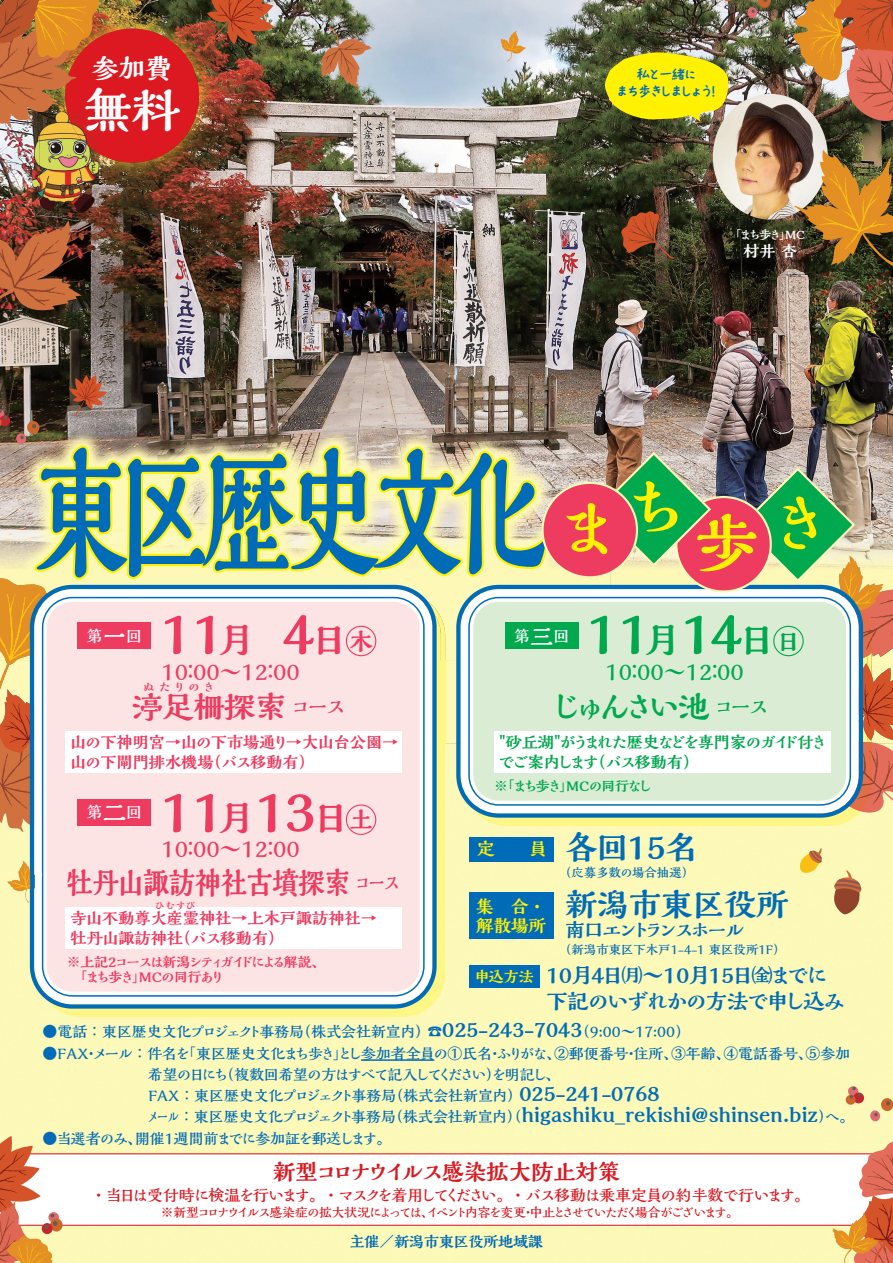
<style>
.page{position:relative;width:893px;height:1263px;background:#fff}
.page>*{position:absolute;margin:0;border:0;box-sizing:border-box;transform-origin:0 0}
.t1{font:142.2px "Kaimin So Std Heavy 90 pv RKSJ H";letter-spacing:-.11em;color:#006cb7;scale:.66 1}
.t2{font:63px "Kaimin So Std Heavy 90 pv RKSJ H";color:#fff101}
.t3{font:53.1px "Kaimin So Std Heavy 90 pv RKSJ H";color:#ee3b60}
.t4{font:53.1px "Kaimin So Std Heavy 90 pv RKSJ H";color:#00a84e}
.t5{font:48.15px "Kaimin So Std Heavy 90 pv RKSJ H";color:#fff}
.t6{font:31.8px "Kaimin So Std Heavy 90 pv RKSJ H";color:#006cb7}
.t7{font:30.9px "Kaimin So Std Heavy 90 pv RKSJ H";color:#ee3b60;scale:.84 1}
.t8{font:30.9px "Kaimin So Std Heavy 90 pv RKSJ H";letter-spacing:-.205em;color:#00a84e}
.t9{font:30.9px "Kaimin So Std Heavy 90 pv RKSJ H";color:#ee3b60}
.t10{font:26.55px "Kaimin So Std Heavy 90 pv RKSJ H";color:#fff}
.t11{font:23.4px "Kaimin So Std Heavy 90 pv RKSJ H";color:#ee3b60}
.t12{font:23.4px "Kaimin So Std Heavy 90 pv RKSJ H";color:#00a84e}
.t13{font:22.35px "Kaimin So Std Heavy 90 pv RKSJ H";letter-spacing:-.03em;color:#dc1820}
.t14{font:22.2px "Kaimin So Std Bold 90 pv RKSJ H";color:#ee3b60}
.t15{font:22.2px "Kaimin So Std Bold 90 pv RKSJ H";color:#00a84e}
.t16{font:21.3px/25.5px "Kaimin So Std Heavy 90 pv RKSJ H";letter-spacing:-.07em;color:#006cb7}
.t17{font:19.35px "Kaimin So Std Heavy 90 pv RKSJ H";letter-spacing:-.155em;color:#006cb7}
.t18{font:17.4px/18.5px "Kaimin So Std Heavy 90 pv RKSJ H";color:#fff101}
.t19{font:16.35px "Kaimin So Std Bold 90 pv RKSJ H";color:#fff}
.t20{font:16.2px/20.2px "Kaimin So Std Heavy 90 pv RKSJ H";color:#ee3b60}
.t21{font:16.2px/20.2px "Kaimin So Std Heavy 90 pv RKSJ H";letter-spacing:-.095em;color:#00a84e}
.t22{font:16.05px "Kaimin So Std Heavy 90 pv RKSJ H";color:#fff}
.t23{font:15.9px "Kaimin So Std Bold 90 pv RKSJ H";letter-spacing:-.095em;color:#dc1820}
.t24{font:14.85px/21.3px "Kaimin So Std Bold 90 pv RKSJ H";color:#006cb7}
.t25{font:14.85px "Kaimin So Std Bold 90 pv RKSJ H";letter-spacing:-.055em;color:#006cb7}
.t26{font:14.85px "Kaimin So Std Heavy 90 pv RKSJ H";color:#006cb7}
.t27{font:14.85px "Kaimin So Std Heavy 90 pv RKSJ H";color:#fff101}
.t28{font:14.1px/17.7px "takumi syokeifont BP 90 pv RKSJ H";color:#006cb7}
.t29{font:13.8px/14.9px "Kaimin So Std Heavy 90 pv RKSJ H";letter-spacing:-.13em;color:#ee3b60}
.t30{font:13.8px "Kaimin So Std Heavy 90 pv RKSJ H";letter-spacing:-.08em;color:#00a84e}
.t31{font:12.75px "Kaimin So Std Bold 90 pv RKSJ H";letter-spacing:-.135em;color:#dc1820}
.t32{font:12.45px "Kaimin So Std Bold 90 pv RKSJ H";color:#006cb7}
.t33{font:11.85px "Kaimin So Std Heavy 90 pv RKSJ H";letter-spacing:-.13em;color:#fff}
.t34{font:11.25px "Kaimin So Std Heavy 90 pv RKSJ H";letter-spacing:.265em;color:#ee3b60;scale:1.04 1}
.t35{font:9.6px "Kaimin So Std Heavy 90 pv RKSJ H";color:#ee3b60}
.s1{color:#fff101}
.s2{font-size:35.4px}
.s3{font-size:36.3px}
.s4{font-family:"Kaimin So Std Heavy 90 pv RKSJ H";font-size:23.55px}
.s5{font-family:"Kaimin So Std Bold 90 pv RKSJ H";font-size:20.4px}
.s6{font-family:"Kaimin So Std Heavy 90 pv RKSJ H";font-size:20.25px}
</style>
<div class="page">
<img style="left:0;top:0;width:893px;height:452px">
<div style="left:421px;top:744px;width:51px;height:519px;background:#fdf9b9"></div>
<div style="left:841px;top:815px;width:52px;height:326px;background:#fdf9b9"></div>
<div style="left:472px;top:826px;width:369px;height:437px;background:#fdf9b9"></div>
<div style="left:52px;top:1017px;width:369px;height:246px;background:#fdf9b9"></div>
<img style="left:445px;top:661px;width:11px;height:83px">
<svg style="left:57px;top:1153px;width:775px;height:73px"></svg>
<img style="left:445px;top:619px;width:11px;height:42px">
<img style="left:0;top:375px;width:611px;height:117px">
<img style="left:0;top:492px;width:356px;height:93px">
<img style="left:356px;top:492px;width:185px;height:127px">
<img style="left:445px;top:598px;width:11px;height:3px">
<div style="left:507px;top:818px;width:354px;height:8px;background:#fff683"></div>
<img style="left:465px;top:818px;width:42px;height:8px">
<svg style="left:456px;top:585px;width:407px;height:233px;fill:#daecd4"></svg>
<img style="left:81px;top:744px;width:364px;height:273px">
<img style="left:38px;top:1009px;width:43px;height:8px">
<svg style="left:0;top:578px;width:88px;height:254px;background:#de9550"></svg>
<svg style="left:30px;top:585px;width:407px;height:424px;background:#ebdfe2"></svg>
<div style="left:66px;top:731px;width:336px;height:42px;background:#fff"></div>
<div style="left:494px;top:731px;width:336px;height:42px;background:#fff"></div>
<div style="left:66px;top:907px;width:336px;height:41px;background:#fff"></div>
<svg style="left:361px;top:1060px;width:73px;height:1px"></svg>
<img style="left:99px;top:3px;width:126px;height:186px">
<div style="left:65px;top:29px;width:134px;height:134px;background:#dc1820;border-radius:50%"></div>
<img style="left:32px;top:127px;width:33px;height:86px">
<img style="left:65px;top:189px;width:34px;height:24px">
<img style="left:39px;top:127px;width:60px;height:62px">
<img style="left:67px;top:127px;width:32px;height:27px">
<img style="left:86px;top:127px;width:13px;height:5px">
<img style="left:713px;top:94px;width:115px;height:126px;border-radius:50%">
<div style="left:77px;top:622px;width:74px;height:27px;background:#ee3b60"></div>
<div style="left:505px;top:622px;width:73px;height:27px;background:#00a84e"></div>
<div style="left:469px;top:837px;width:85px;height:24px;background:#006cb7"></div>
<div style="left:469px;top:965px;width:71px;height:23px;background:#006cb7"></div>
<div style="left:469px;top:892px;width:85px;height:47px;background:#006cb7"></div>
<div style="left:77px;top:799px;width:74px;height:26px;background:#ee3b60"></div>
<svg style="left:346px;top:626px;width:30px;height:30px"></svg>
<svg style="left:346px;top:804px;width:30px;height:31px"></svg>
<svg style="left:541px;top:452px;width:352px;height:363px"></svg>
<svg style="left:799px;top:847px;width:23px;height:27px"></svg>
<svg style="left:832px;top:870px;width:31px;height:45px"></svg>
<div style="left:881px;top:1098px;width:12px;height:13px;background:#cd642b;border-radius:50%"></div>
<svg style="left:886px;top:1101px;width:4px;height:4px"></svg>
<svg style="left:845px;top:1085px;width:35px;height:37px"></svg>
<div style="left:48px;top:1212px;width:11px;height:10px;background:#de6b72;border-radius:50%"></div>
<svg style="left:50px;top:1218px;width:13px;height:13px"></svg>
<svg style="left:0;top:1131px;width:57px;height:132px"></svg>
<svg style="left:832px;top:1141px;width:61px;height:122px"></svg>
<svg style="left:621px;top:211px;width:53px;height:48px;background:#7c4228"></svg>
<svg style="left:500px;top:31px;width:26px;height:30px"></svg>
<img style="left:203px;top:0;width:71px;height:51px">
<svg style="left:69px;top:375px;width:38px;height:41px;background:#9b5f49"></svg>
<img style="left:794px;top:150px;width:99px;height:117px">
<img style="left:793px;top:0;width:100px;height:124px">
<svg style="left:0;top:0;width:99px;height:127px"></svg>
<img style="left:321px;top:27px;width:51px;height:60px">
<img style="left:0;top:220px;width:82px;height:108px">
<div style="left:27px;top:421px;width:12px;height:13px;background:#cd642b;border-radius:50%"></div>
<svg style="left:0;top:408px;width:36px;height:36px"></svg>
<svg style="left:722px;top:0;width:49px;height:18px"></svg>
<img style="left:7px;top:860px;width:36px;height:43px">
<img style="left:603px;top:50px;width:126px;height:72px">
<h3 class="t10" style="left:92px;top:58px;width:81px">参加費</h3>
<h3 class="t5" style="left:84px;top:92px;width:98px">無料</h3>
<p class="t28" style="left:650px;top:66px;width:63px;text-indent:-14px">20ߣ<br>߈ߒ߹ߒࠂ߁</p>
<p class="t28" style="left:671px;top:66px;width:27px">✜ߦ</p>
<p class="t28" style="left:617px;top:84px;width:24px">߹ߜ</p>
<p class="t33" style="left:729px;top:230px;width:77px">「まち歩き」MC</p>
<p class="t22" style="left:743px;top:245px;width:55px">村井 杏</p>
<h1 class="t1" style="left:35px;top:458px;width:777px"><span class="s1">東</span>区歴史文化</h1>
<h2 class="t2" style="left:557px;top:493px;width:132px">まち</h2>
<h2 class="t2" style="left:695px;top:509px;width:138px">歩き</h2>
<h3 class="t3" style="left:161px;top:613px;width:188px">11<span class="s2">月</span> 4<span class="s3">日</span></h3>
<p class="t19" style="left:87px;top:629px;width:57px">第<span class="s4">一</span>回</p>
<p class="t19" style="left:514px;top:629px;width:57px">第<span class="s4">三</span>回</p>
<h3 class="t11" style="left:349px;top:632px;width:25px">木</h3>
<h3 class="t14" style="left:162px;top:663px;width:140px">10：00～12：00</h3>
<h3 class="t4" style="left:587px;top:613px;width:190px">11<span class="s2">月</span>14<span class="s3">日</span></h3>
<h3 class="t15" style="left:606px;top:663px;width:140px">10：00～12：00</h3>
<p class="t34" style="left:143px;top:683px;width:71px">ぬたりのき</p>
<h3 class="t9" style="left:132px;top:694px;width:216px">渟足柵探索 <span class="s5">コース</span></h3>
<h3 class="t8" style="left:551px;top:694px;width:220px">じゅんさい池 <span class="s5">コース</span></h3>
<h3 class="t12" style="left:777px;top:632px;width:25px">日</h3>
<p class="t20" style="left:70px;top:734px;width:330px">山の下神明宮→山の下市場通り→大山台公園→山の下閘門排水機場（バス移動有）</p>
<p class="t21" style="left:498px;top:734px;width:330px">"砂丘湖"がうまれた歴史などを専門家のガイド付きでご案内します（バス移動有）</p>
<p class="t19" style="left:87px;top:806px;width:57px">第<span class="s4">二</span>回</p>
<h3 class="t3" style="left:161px;top:791px;width:190px">11<span class="s2">月</span>13<span class="s3">日</span></h3>
<h3 class="t14" style="left:162px;top:841px;width:140px">10：00～12：00</h3>
<h3 class="t11" style="left:349px;top:810px;width:25px">土</h3>
<h3 class="t7" style="left:67px;top:871px;width:399px">牡丹山諏訪神社古墳探索 <span class="s5">コース</span></h3>
<p class="t35" style="left:155px;top:901px;width:42px">ひむすび</p>
<p class="t20" style="left:71px;top:910px;width:308px">寺山不動尊火産霊神社→上木戸諏訪神社→牡丹山諏訪神社（バス移動有）</p>
<p class="t29" style="left:74px;top:956px;width:253px;text-indent:-7px">※上記2コースは新潟シティガイドによる解説、「まち歩き」MCの同行あり</p>
<p class="t30" style="left:494px;top:780px;width:159px">※「まち歩き」MCの同行なし</p>
<p class="t18" style="left:477px;top:841px;width:71px">定　　員</p>
<p class="t18" style="left:476px;top:900px;width:71px">集　合・解散場所</p>
<h3 class="t6" style="left:565px;top:835px;width:134px">各回15名</h3>
<p class="t32" style="left:559px;top:868px;width:136px">（応募多数の場合抽選）</p>
<h3 class="t6" style="left:565px;top:892px;width:225px">新潟市東区役所</h3>
<h3 class="t17" style="left:565px;top:922px;width:180px">南口エントランスホール</h3>
<p class="t32" style="left:559px;top:945px;width:228px">（新潟市東区下木戸1-4-1 東区役所1F）</p>
<p class="t27" style="left:475px;top:971px;width:60px">申込方法</p>
<h3 class="t16" style="left:546px;top:965px;width:300px">10月4日㈪～10月15日㈮までに下記のいずれかの方法で申し込み</h3>
<p class="t24" style="left:43px;top:1023px;width:641px">●電話：東区歴史文化プロジェクト事務局（株式会社新宣内）☎<span class="s6">025-243-7043</span>（9:00～17:00)</p>
<p class="t24" style="left:148px;top:1044px;width:708px;text-indent:-105px">●FAX・メール：件名を「東区歴史文化まち歩き」とし参加者全員の①氏名・ふりがな、②郵便番号・住所、③年齢、④電話番号、⑤参加希望の日にち（複数回希望の方はすべて記入してください）を明記し、<br>FAX：東区歴史文化プロジェクト事務局（株式会社新宣内）<span class="s6">025-241-0768<br></span>メール：東区歴史文化プロジェクト事務局（株式会社新宣内）（<span class="s6">higashiku_rekishi@shinsen.biz</span>）へ。</p>
<p class="t25" style="left:43px;top:1132px;width:350px">●当選者のみ、開催1週間前までに参加証を郵送します。</p>
<h3 class="t13" style="left:273px;top:1163px;width:349px">新型コロナウイルス感染拡大防止対策</h3>
<p class="t23" style="left:91px;top:1189px;width:721px">・当日は受付時に検温を行います。・マスクを着用してください。・バス移動は乗車定員の約半数で行います。</p>
<p class="t31" style="left:161px;top:1208px;width:580px">※新型コロナウイルス感染症の拡大状況によっては、イベント内容を変更・中止とさせていただく場合がございます。</p>
<p class="t26" style="left:350px;top:1236px;width:195px">主催／新潟市東区役所地域課</p>
</div>
